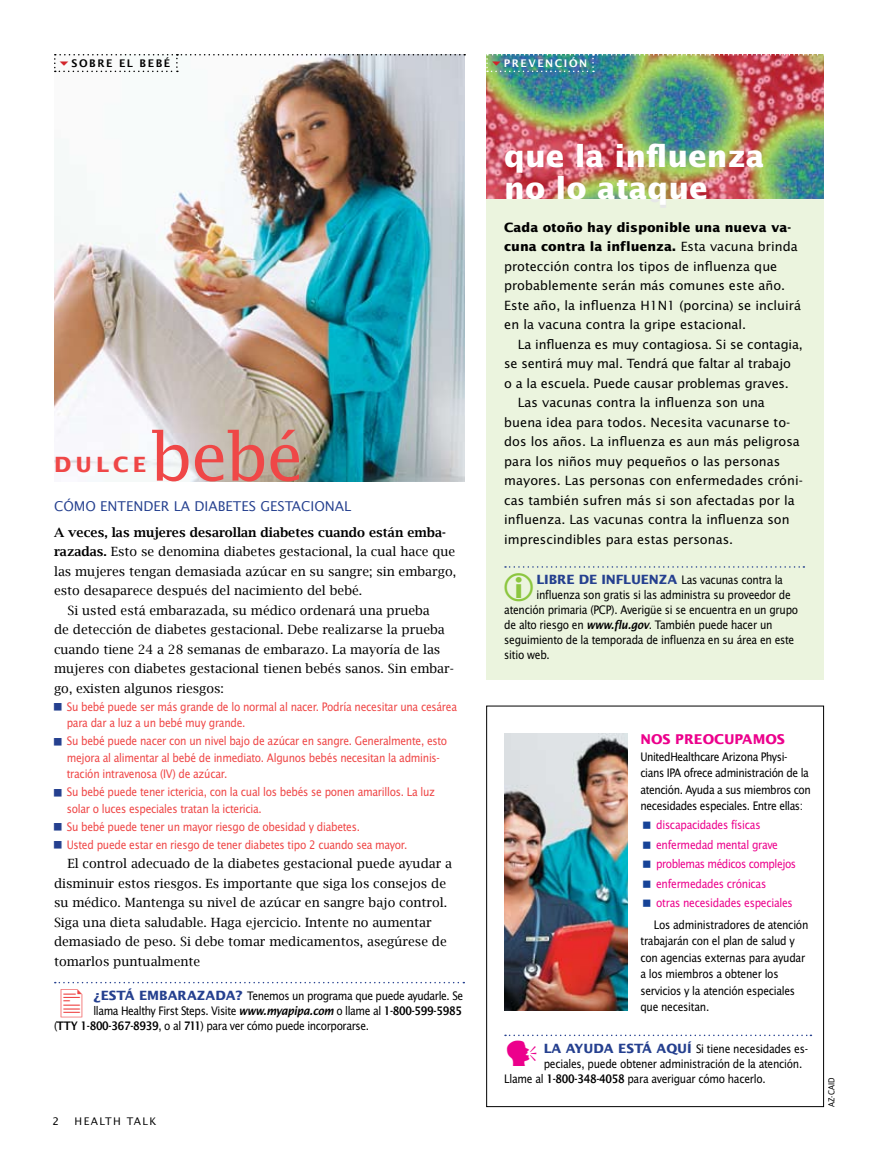
<style>
.page{position:relative;width:878px;height:1161px;background:#fff}
.page>*{position:absolute;margin:0;border:0;box-sizing:border-box;transform-origin:0 0}
.t1{font:66px "Lucida Fax";color:#ef4747}
.t2{font:700 30px/31.5px "Lucida Sans Std";color:#fff}
.t3{font:700 21px "Lucida Sans Std";color:#ef4747}
.t4{font:13.5px "Lucida Sans Std";color:#25408f}
.t5{font:700 13.5px "Lucida Sans Std";color:#ec008c}
.t6{font:12.75px/16.5px "Lucida Sans Nar EF";letter-spacing:-.02em;color:#000}
.t7{font:12.75px/19.5px "Lucida Bright";color:#000}
.t8{font:12.75px/19.5px "Lucida Sans Std";color:#000}
.t9{font:12.75px/16.5px "Lucida Sans Nar EF";letter-spacing:-.02em;color:#ef4747}
.t10{font:12.75px/19.5px "Lucida Sans Nar EF";letter-spacing:-.02em;color:#ec008c}
.t11{font:600 12.75px "Lucida Bright";color:#000}
.t12{font:700 12.75px "Lucida Sans Std";color:#25408f}
.t13{font:10.5px "Lucida Sans Std";color:#000}
.t14{font:600 10.5px "Lucida Sans";color:#000}
.t15{font:600 10.5px "Lucida Sans";letter-spacing:.15em;color:#fff}
.t16{font:9px "Lucida Sans Nar EF";color:#000}
.s1{font-weight:600}
.s2{font-family:"Lucida Sans Std";font-weight:700;color:#25408f}
.s3{font-family:"Lucida Sans Nar EF Dem Bol Ita"}
.s4{font-family:"Lucida Sans Nar EF Dem Bol"}
.s5{font-weight:700}
</style>
<div class="page">
<div style="left:486px;top:54px;width:338px;height:626px;background:#ebf4de"></div>
<div style="left:486px;top:706px;width:338px;height:401px;border:1px solid #000"></div>
<img style="left:504px;top:733px;width:123px;height:278px">
<img style="left:54px;top:72px;width:410px;height:410px">
<svg style="left:55px;top:982px;width:409px;height:1px"></svg>
<img style="left:486px;top:72px;width:338px;height:127px">
<svg style="left:504px;top:566px;width:300px;height:2px"></svg>
<svg style="left:505px;top:1035px;width:306px;height:2px"></svg>
<svg style="left:54px;top:54px;width:411px;height:18px"></svg>
<img style="left:486px;top:54px;width:338px;height:18px">
<p class="t14" style="left:71px;top:57px;width:100px">SO BRE EL BEBÉ</p>
<h1 class="t1" style="left:150px;top:419px;width:155px">bebé</h1>
<p class="t4" style="left:54px;top:498px;width:56px">CÓMO ENTENDER</p>
<p class="t4" style="left:174px;top:498px;width:146px">LADIABETES GESTACIONA</p>
<p class="t4" style="left:344px;top:498px;width:9px">L</p>
<p class="t11" style="left:54px;top:525px;width:393px">A veces, las mujeres desarollan diabetes cuando están emba-</p>
<p class="t7" style="left:54px;top:542px;width:402px"><span class="s1">razadas.</span> Esto se denomina diabetes gestacional, la cual hace que</p>
<p class="t7" style="left:54px;top:562px;width:403px">las mujeres tengan demasiada azúcar en su sangre; sin embargo,</p>
<p class="t7" style="left:54px;top:581px;width:310px">esto desaparece después del nacimiento del bebé.</p>
<p class="t7" style="left:68px;top:601px;width:364px">Si usted está embarazada, su médico ordenará una prueba</p>
<p class="t7" style="left:54px;top:620px;width:392px">de detección de diabetes gestacional. Debe realizarse la prueba</p>
<p class="t7" style="left:54px;top:640px;width:388px">cuando tiene 24 a 28 semanas de embarazo. La mayoría de las</p>
<p class="t7" style="left:54px;top:659px;width:401px">mujeres con diabetes gestacional tienen bebés sanos. Sin embar-</p>
<p class="t7" style="left:54px;top:679px;width:171px">go, existen algunos riesgos:</p>
<p class="t9" style="left:67px;top:698px;width:392px">Su bebé puede ser más grande de lo normal al nacer. Podría necesitar una cesárea para dar a luz a un bebé muy grande.</p>
<p class="t9" style="left:67px;top:733px;width:382px">Su bebé puede nacer con un nivel bajo de azúcar en sangre. Generalmente, esto mejora al alimentar al bebé de inmediato. Algunos bebés necesitan la adminis&shy;tración intravenosa (IV) de azúcar.</p>
<p class="t9" style="left:67px;top:784px;width:370px">Su bebé puede tener ictericia, con la cual los bebés se ponen amarillos. La luz solar o luces especiales tratan la ictericia.</p>
<p class="t9" style="left:67px;top:818px;width:342px;line-height:18px">Su bebé puede tener un mayor riesgo de obesidad y diabetes.<br>Usted puede estar en riesgo de tener diabetes tipo 2 cuando sea mayor.</p>
<p class="t7" style="left:54px;top:854px;width:399px;text-indent:14px">El control adecuado de la diabetes gestacional puede ayudar a disminuir estos riesgos. Es importante que siga los consejos de su médico. Mantenga su nivel de azúcar en sangre bajo control.<br>Siga una dieta saludable. Haga ejercicio. Intente no aumentar demasiado de peso. Si debe tomar medicamentos, asegúrese de tomarlos puntualmente</p>
<p class="t12" style="left:93px;top:988px;width:105px">¿Está embarazada</p>
<p class="t6" style="left:236px;top:988px;width:229px"><span class="s2">?</span> Tenemos un programa que puede ayudarle. Se</p>
<p class="t6" style="left:93px;top:1003px;width:370px">llama Healthy First Steps. Visite <span class="s3">www.myapipa.com</span> o llame al <span class="s4">1-800-599-5985</span></p>
<p class="t6" style="left:54px;top:1018px;width:316px">(<span class="s4">TTY 1-800-367-8939</span>, o al <span class="s4">711</span>) para ver cómo puede incorporarse.</p>
<h3 class="t3" style="left:54px;top:452px;width:94px">Dulc e</h3>
<p class="t13" style="left:52px;top:1115px;width:8px">2</p>
<p class="t13" style="left:75px;top:1115px;width:9px">HEA</p>
<p class="t13" style="left:99px;top:1115px;width:15px">LTH</p>
<p class="t13" style="left:127px;top:1115px;width:31px">TALK</p>
<p class="t15" style="left:503px;top:57px;width:83px">PREVENCIÓN</p>
<h2 class="t2" style="left:504px;top:141px;width:262px">que la influenza no lo ataque</h2>
<p class="t8" style="left:504px;top:218px;width:298px"><span class="s5">Cada otoño hay disponible una nueva va&shy;cuna contra la influenza.</span> Esta vacuna brinda protección contra los tipos de influenza que probablemente serán más comunes este año.<br>Este año, la influenza H 1N 1 (porcina) se incluirá en la vacuna contra la gripe estacional.</p>
<p class="t8" style="left:518px;top:334px;width:286px">La influenza es muy contagiosa. Si se contagia,</p>
<p class="t8" style="left:504px;top:354px;width:288px">se sentirá muy mal. Tendrá que faltar al trabajo</p>
<p class="t8" style="left:504px;top:373px;width:286px">o a la escuela. Puede causar problemas graves.</p>
<p class="t8" style="left:518px;top:393px;width:249px">Las vacunas contra la influenza son una</p>
<p class="t8" style="left:504px;top:412px;width:287px">buena idea para todos. Necesita vacunarse to-</p>
<p class="t8" style="left:504px;top:432px;width:297px">dos los años. La influenza es aun más peligrosa</p>
<p class="t8" style="left:504px;top:451px;width:278px">para los niños muy pequeños o las personas</p>
<p class="t8" style="left:504px;top:471px;width:300px">mayores. Las personas con enfermedades cróni-</p>
<p class="t8" style="left:504px;top:490px;width:292px">cas también sufren más si son afectadas por la</p>
<p class="t8" style="left:504px;top:510px;width:287px">influenza. Las vacunas contra la influenza son</p>
<p class="t8" style="left:504px;top:529px;width:230px">imprescindibles para estas personas.</p>
<p class="t12" style="left:536px;top:573px;width:22px">LIBRE</p>
<p class="t12" style="left:578px;top:573px;width:54px">DE INFLUE</p>
<p class="t6" style="left:649px;top:572px;width:135px"><span class="s2">NZA</span> Las vacunas contra la</p>
<p class="t6" style="left:536px;top:587px;width:256px">influenza son gratis si las administra su proveedor de</p>
<p class="t6" style="left:504px;top:602px;width:295px">atención primaria (PCP). Averigüe si se encuentra en un grupo</p>
<p class="t6" style="left:504px;top:617px;width:270px">de alto riesgo en <span class="s3">www.flu.gov</span>. También puede hacer un</p>
<p class="t6" style="left:504px;top:632px;width:291px">seguimiento de la temporada de influenza en su área en este</p>
<p class="t6" style="left:504px;top:647px;width:47px">sitio web.</p>
<p class="t5" style="left:640px;top:732px;width:146px">Nos preocupamos</p>
<p class="t6" style="left:640px;top:748px;width:172px">UnitedHealthcare Arizona Physi&shy;cians IPA ofrece administración de la atención. Ayuda a sus miembros con necesidades especiales. Entre ellas:</p>
<p class="t10" style="left:656px;top:816px;width:141px">discapacidades físicas enfermedad mental grave problemas médicos complejos enfermedades crónicas<br>otras necesidades especiales</p>
<p class="t6" style="left:640px;top:916px;width:169px;text-indent:14px">Los administradores de atención trabajarán con el plan de salud y con agencias externas para ayudar a los miembros a obtener los servicios y la atención especiales que necesitan.</p>
<p class="t6" style="left:543px;top:1040px;width:266px"><span class="s2">LA AYU DA ESTÁ AQU Í</span> Si tiene necesidades es-</p>
<p class="t6" style="left:543px;top:1055px;width:260px">peciales, puede obtener administración de la atención.</p>
<p class="t6" style="left:504px;top:1070px;width:263px">Llame al <span class="s4">1-800-348-4058</span> para averiguar cómo hacerlo.</p>
<p class="t16" style="left:826px;top:1107px;width:31px;rotate:-90deg">AZ-CAID</p>
</div>
